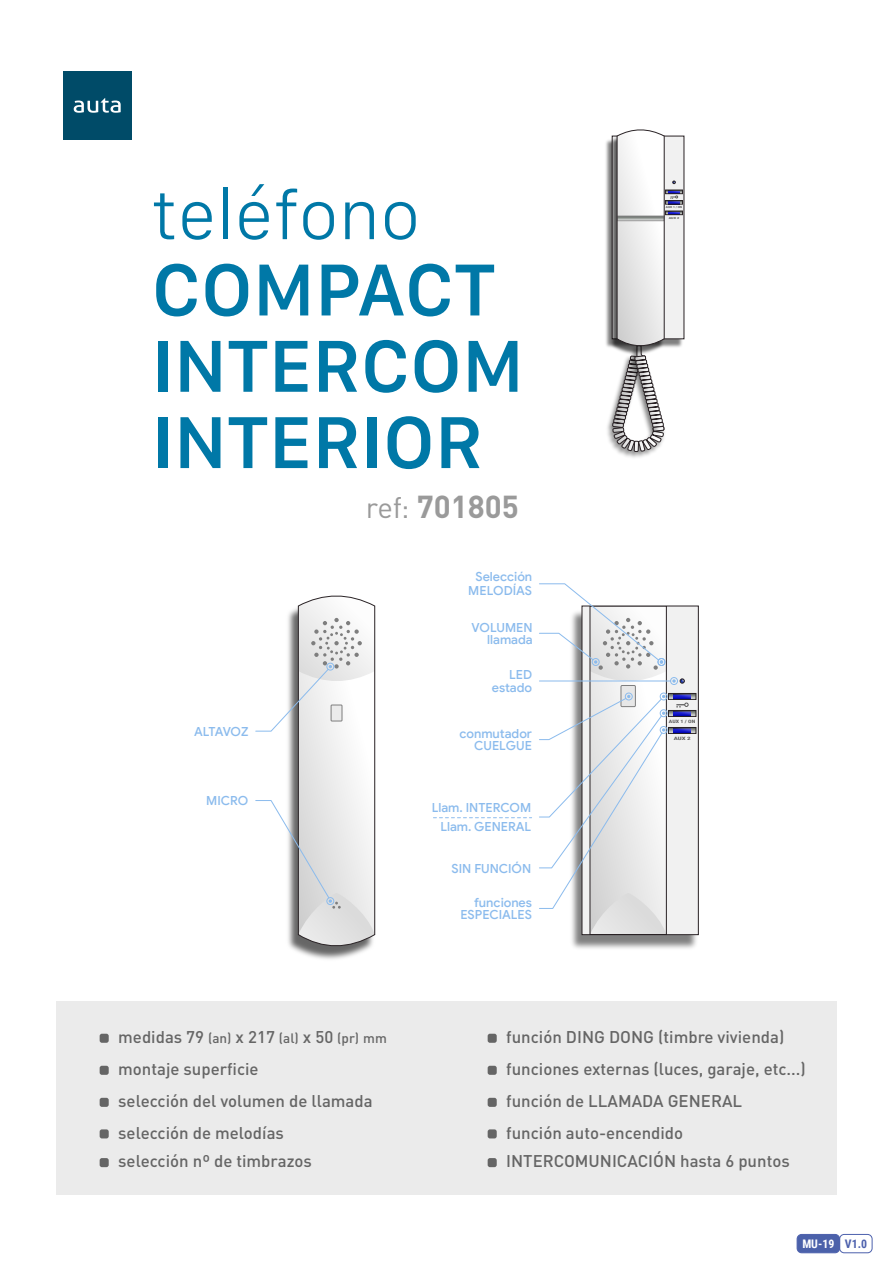
<style>
.page{position:relative;width:893px;height:1263px;background:#fff}
.page>*{position:absolute;margin:0;border:0;box-sizing:border-box;transform-origin:0 0}
.t1{font:600 76.35px/76.3px "San Francisco Text";color:#0078a7}
.t2{font:300 72px "San Francisco Text";color:#0078a7}
.t3{font:700 31.35px "DIN Pro";color:#9a9a9a}
.t4{font:500 16.8px "DIN Pro";color:#656565}
.t5{font:500 12.6px/12.6px "Google Sans";color:#8bbbed;text-align:right}
.t6{font:500 12.6px "Google Sans";letter-spacing:-.045em;color:#8bbbed}
.t7{font:700 11.85px "Roboto Condensed";color:#fff}
.t8{font:700 4.5px "Roboto Condensed";color:#5b5b5b;scale:1.31 1}
.t9{font:700 4.5px "Roboto Condensed";color:#5b5b5b;scale:1.54 1}
.t10{font:700 2.85px "Roboto Condensed";color:#5b5b5b;scale:1.31 1}
.t11{font:700 2.85px "Roboto Condensed";color:#5b5b5b;scale:1.54 1}
.s1{font-weight:400;font-size:29.4px}
.s2{font-size:13.5px}
.s3{color:#4d61ad}
</style>
<div class="page">
<div style="left:839px;top:1234px;width:33px;height:19px;border:1px solid #4d61ad;border-radius:5px"></div>
<div style="left:797px;top:1234px;width:43px;height:19px;background:#4b61aa;border-radius:5px"></div>
<div style="left:797px;top:1234px;width:43px;height:19px;border:1px solid #4d61ad;border-radius:5px"></div>
<div style="left:56px;top:1001px;width:781px;height:194px;background:#ebebeb"></div>
<div style="left:100px;top:1034px;width:9px;height:9px;background:#656565;border-radius:2px"></div>
<div style="left:488px;top:1034px;width:9px;height:9px;background:#656565;border-radius:2px"></div>
<div style="left:100px;top:1066px;width:9px;height:9px;background:#656565;border-radius:2px"></div>
<div style="left:488px;top:1066px;width:9px;height:9px;background:#656565;border-radius:2px"></div>
<div style="left:100px;top:1098px;width:9px;height:9px;background:#656565;border-radius:2px"></div>
<div style="left:488px;top:1098px;width:9px;height:9px;background:#656565;border-radius:2px"></div>
<div style="left:100px;top:1129px;width:9px;height:9px;background:#656565;border-radius:2px"></div>
<div style="left:488px;top:1129px;width:9px;height:9px;background:#656565;border-radius:2px"></div>
<div style="left:100px;top:1158px;width:9px;height:9px;background:#656565;border-radius:2px"></div>
<div style="left:488px;top:1158px;width:9px;height:9px;background:#656565;border-radius:2px"></div>
<img style="left:571px;top:684px;width:127px;height:265px">
<div style="left:582px;top:606px;width:116px;height:329px;background:#f1f1f1"></div>
<svg style="left:670px;top:729px;width:24px;height:3px"></svg>
<img style="left:674px;top:729px;width:16px;height:3px">
<div style="left:668px;top:727px;width:28px;height:7px;border:1px solid #292225"></div>
<svg style="left:670px;top:712px;width:24px;height:3px"></svg>
<img style="left:674px;top:712px;width:16px;height:3px">
<div style="left:668px;top:710px;width:28px;height:7px;border:1px solid #292225"></div>
<svg style="left:670px;top:695px;width:24px;height:3px"></svg>
<img style="left:674px;top:695px;width:16px;height:3px">
<div style="left:668px;top:693px;width:28px;height:7px;border:1px solid #292225"></div>
<svg style="left:676px;top:702px;width:13px;height:5px"></svg>
<img style="left:620px;top:684px;width:45px;height:11px">
<div style="left:621px;top:685px;width:15px;height:22px;background:#e7e7e7;border:1px solid #7e7e7e"></div>
<img style="left:592px;top:909px;width:73px;height:24px">
<div style="left:590px;top:606px;width:77px;height:329px;border:1px solid #292225"></div>
<div style="left:670px;top:677px;width:8px;height:8px;border:1px solid #8bbbed;border-radius:50%"></div>
<svg style="left:672px;top:679px;width:12px;height:4px"></svg>
<div style="left:582px;top:606px;width:117px;height:329px;border:1px solid #292225"></div>
<img style="left:293px;top:949px;width:75px;height:10px">
<svg style="left:433px;top:817px;width:99px;height:1px"></svg>
<div style="left:660px;top:693px;width:7px;height:7px;border:1px solid #8bbbed;border-radius:50%"></div>
<div style="left:625px;top:693px;width:8px;height:7px;border:1px solid #8bbbed;border-radius:50%"></div>
<div style="left:660px;top:709px;width:7px;height:8px;border:1px solid #8bbbed;border-radius:50%"></div>
<div style="left:660px;top:726px;width:7px;height:8px;border:1px solid #8bbbed;border-radius:50%"></div>
<svg style="left:539px;top:583px;width:127px;height:101px"></svg>
<svg style="left:255px;top:595px;width:120px;height:354px"></svg>
<svg style="left:539px;top:695px;width:126px;height:214px"></svg>
<hr style="left:539px;top:681px;width:132px;height:1px;background:#8bbbed">
<img style="left:605px;top:140px;width:79px;height:207px">
<div style="left:612px;top:136px;width:72px;height:203px;background:#f1f1f1"></div>
<div style="left:665px;top:211px;width:18px;height:4px;border:1px solid #292225"></div>
<div style="left:665px;top:200px;width:18px;height:4px;border:1px solid #292225"></div>
<div style="left:665px;top:190px;width:18px;height:4px;border:1px solid #292225"></div>
<img style="left:607px;top:410px;width:5px;height:35px">
<img style="left:609px;top:135px;width:3px;height:213px">
<svg style="left:612px;top:129px;width:67px;height:329px"></svg>
<div style="left:63px;top:71px;width:69px;height:69px;background:#004b68"></div>
<svg style="left:74px;top:98px;width:47px;height:15px"></svg>
<h2 class="t2" style="left:152px;top:171px;width:270px">teléfono</h2>
<h1 class="t1" style="left:152px;top:250px;width:374px">COMPACT<br>INTERCOM<br>INTERIOR</h1>
<h3 class="t3" style="left:366px;top:496px;width:155px"><span class="s1">ref:</span> 701805</h3>
<p class="t5" style="left:468px;top:570px;width:65px;line-height:14.1px;text-align:center">Selección<br>MELODÍAS</p>
<p class="t5" style="left:472px;top:621px;width:63px">VOLUMEN llamada</p>
<p class="t5" style="left:492px;top:668px;width:42px">LED estado</p>
<p class="t6" style="left:194px;top:723px;width:56px">ALTAVOZ</p>
<p class="t5" style="left:459px;top:727px;width:74px">conmutador<br>CUELGUE</p>
<p class="t5" style="left:206px;top:794px;width:44px">MICRO</p>
<p class="t5" style="left:432px;top:798px;width:101px;line-height:18.8px">Llam. INTERCOM<br>Llam. GENERAL</p>
<p class="t5" style="left:451px;top:863px;width:81px">SIN FUNCIÓN</p>
<p class="t5" style="left:460px;top:896px;width:73px">funciones<br>ESPECIALES</p>
<p class="t10" style="left:666px;top:206px;width:14px">AUX 1 / ON</p>
<p class="t11" style="left:669px;top:217px;width:8px">AUX 2</p>
<p class="t8" style="left:669px;top:720px;width:22px">AUX 1 / ON</p>
<p class="t9" style="left:674px;top:737px;width:13px">AUX 2</p>
<p class="t4" style="left:118px;top:1030px;width:270px">medidas 79 <span class="s2">(an)</span> x 217 <span class="s2">(al)</span> x 50 <span class="s2">(pr) mm</span></p>
<p class="t4" style="left:506px;top:1030px;width:280px">función DING DONG (timbre vivienda)</p>
<p class="t4" style="left:118px;top:1063px;width:142px">montaje superficie</p>
<p class="t4" style="left:506px;top:1063px;width:301px">funciones externas (luces, garaje, etc...)</p>
<p class="t4" style="left:118px;top:1095px;width:256px">selección del volumen de llamada</p>
<p class="t4" style="left:506px;top:1095px;width:237px">función de LLAMADA GENERAL</p>
<p class="t4" style="left:118px;top:1127px;width:167px">selección de melodías</p>
<p class="t4" style="left:506px;top:1127px;width:179px">función auto-encendido</p>
<p class="t4" style="left:118px;top:1155px;width:195px">selección nº de timbrazos</p>
<p class="t4" style="left:506px;top:1155px;width:285px">INTERCOMUNICACIÓN hasta 6 puntos</p>
<p class="t7" style="left:802px;top:1239px;width:66px">MU-19 <span class="s3">V1.0</span></p>
</div>
